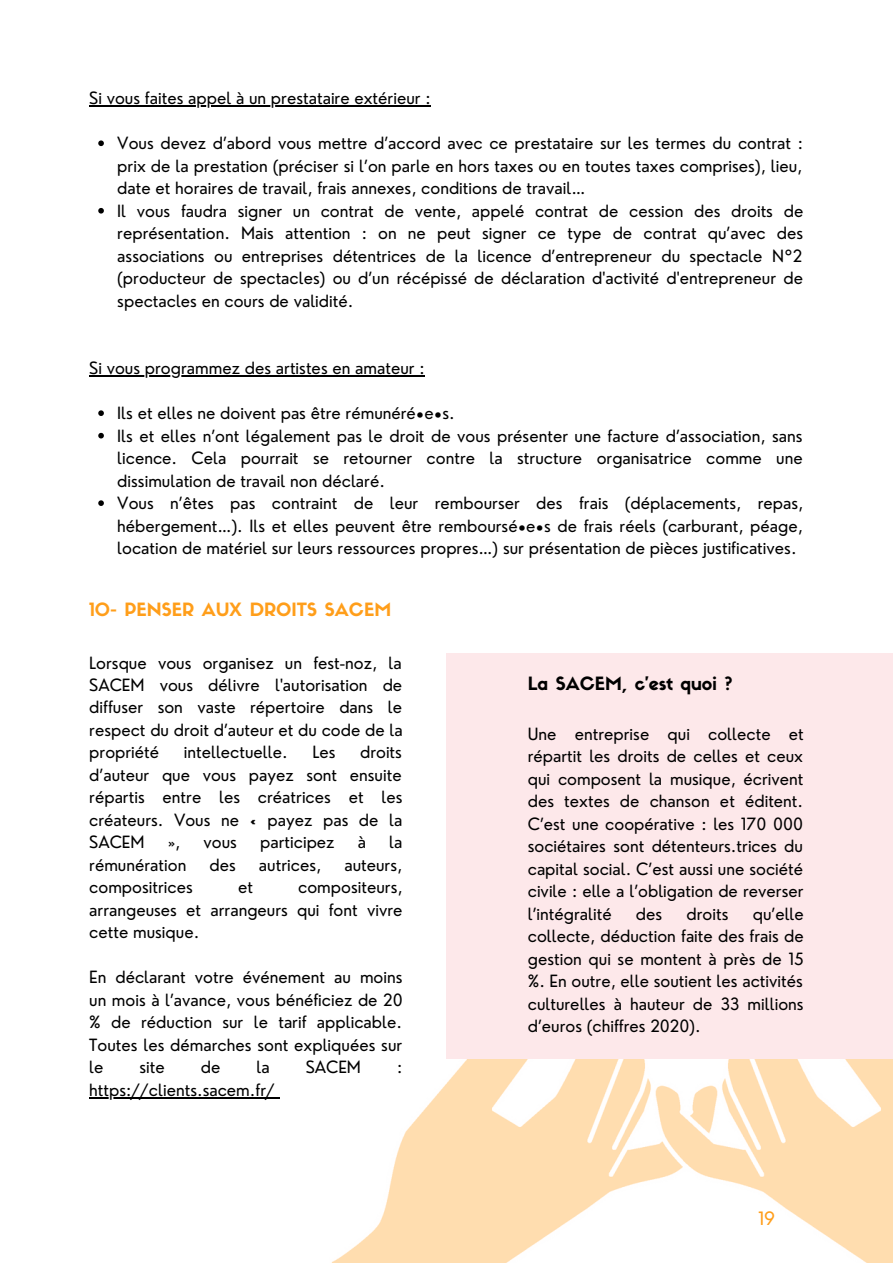
<style>
.page{position:relative;width:893px;height:1264px;background:#fff}
.page>*{position:absolute;margin:0;border:0;box-sizing:border-box;transform-origin:0 0}
.t1{font:18px "Sifonn Basic";color:#ff9e1a}
.t2{font:18px "Sifonn Basic";color:#000}
.t3{font:18px "Nourd";color:#ff9e1a}
.t4{font:16.5px/22.5px "Nourd";color:#000;text-align:justify}
</style>
<div class="page">
<svg style="left:98px;top:140px;width:6px;height:6px"></svg>
<svg style="left:98px;top:208px;width:6px;height:5px"></svg>
<svg style="left:98px;top:410px;width:6px;height:6px"></svg>
<svg style="left:98px;top:433px;width:6px;height:5px"></svg>
<svg style="left:98px;top:500px;width:6px;height:6px"></svg>
<hr style="left:89px;top:106px;width:341px;height:1px;background:#000">
<hr style="left:89px;top:375px;width:335px;height:1px;background:#000">
<img style="left:332px;top:1059px;width:560px;height:203px">
<hr style="left:89px;top:1096px;width:186px;height:2px;background:#000">
<div style="left:446px;top:653px;width:446px;height:406px;background:#fde8ea"></div>
<p class="t4" style="left:89px;top:87px;width:343px">Si vous faites appel à un prestataire extérieur :</p>
<p class="t4" style="left:117px;top:132px;width:687px;text-align:left">Vous devez d’abord vous mettre d’accord avec ce prestataire sur les termes du contrat : prix de la prestation (préciser si l’on parle en hors taxes ou en toutes taxes comprises), lieu, date et horaires de travail, frais annexes, conditions de travail…<br>Il vous faudra signer un contrat de vente, appelé contrat de cession des droits de représentation. Mais attention : on ne peut signer ce type de contrat qu’avec des associations ou entreprises détentrices de la licence d’entrepreneur du spectacle N°2 (producteur de spectacles) ou d’un récépissé de déclaration d'activité d'entrepreneur de spectacles en cours de validité.</p>
<p class="t4" style="left:89px;top:357px;width:337px">Si vous programmez des artistes en amateur :</p>
<p class="t4" style="left:117px;top:402px;width:687px;text-align:left">Ils et elles ne doivent pas être rémunéré•e•s.<br>Ils et elles n’ont légalement pas le droit de vous présenter une facture d’association, sans licence. Cela pourrait se retourner contre la structure organisatrice comme une dissimulation de travail non déclaré.<br>Vous n’êtes pas contraint de leur rembourser des frais (déplacements, repas, hébergement…). Ils et elles peuvent être remboursé•e•s de frais réels (carburant, péage, location de matériel sur leurs ressources propres…) sur présentation de pièces justificatives.</p>
<p class="t1" style="left:89px;top:602px;width:303px">10- PENSER AUX DROITS SACEM</p>
<p class="t4" style="left:89px;top:651px;width:315px">Lorsque vous organisez un fest-noz, la SACEM vous délivre l'autorisation de diffuser son vaste répertoire dans le respect du droit d’auteur et du code de la propriété</p>
<p class="t4" style="left:89px;top:741px;width:315px;text-indent:271px">droits d’auteur que vous payez sont ensuite répartis entre les créatrices et les créateurs. Vous ne « payez pas de la SACEM</p>
<p class="t4" style="left:184px;top:741px;width:105px">intellectuelle.</p>
<p class="t4" style="left:312px;top:741px;width:25px">Les</p>
<p class="t4" style="left:168px;top:831px;width:14px">»,</p>
<p class="t4" style="left:203px;top:831px;width:35px">vous</p>
<p class="t4" style="left:260px;top:831px;width:76px">participez</p>
<p class="t4" style="left:358px;top:831px;width:10px">à</p>
<p class="t4" style="left:389px;top:831px;width:15px">la</p>
<p class="t4" style="left:89px;top:853px;width:99px">rémunération</p>
<p class="t4" style="left:209px;top:853px;width:28px">des</p>
<p class="t4" style="left:259px;top:853px;width:64px">autrices,</p>
<p class="t4" style="left:344px;top:853px;width:59px">auteurs,</p>
<p class="t4" style="left:89px;top:876px;width:105px">compositrices</p>
<p class="t4" style="left:238px;top:876px;width:16px">et</p>
<p class="t4" style="left:89px;top:876px;width:315px;text-indent:209px">compositeurs, arrangeuses et arrangeurs qui font vivre cette musique.</p>
<p class="t4" style="left:89px;top:965px;width:315px">En déclarant votre événement au moins un mois à l’avance, vous bénéficiez de 20 % de réduction sur le tarif applicable.<br>Toutes les démarches sont expliquées sur le</p>
<p class="t4" style="left:139px;top:1055px;width:27px">site</p>
<p class="t4" style="left:201px;top:1055px;width:21px">de</p>
<p class="t4" style="left:256px;top:1055px;width:15px">la</p>
<p class="t4" style="left:306px;top:1055px;width:57px">SACEM</p>
<p class="t4" style="left:397px;top:1055px;width:7px">:</p>
<p class="t4" style="left:89px;top:1078px;width:187px">https://clients.sacem.fr/</p>
<p class="t2" style="left:527px;top:677px;width:206px">La SACEM, c’est quoi ?</p>
<p class="t4" style="left:527px;top:722px;width:277px">Une entreprise qui collecte et répartit les droits de celles et ceux qui composent la musique, écrivent des textes de chanson et éditent.<br>C’est une coopérative : les 170 000 sociétaires sont détenteurs.trices du capital social. C’est aussi une société civile : elle a l’obligation de reverser l’intégralité</p>
<p class="t4" style="left:527px;top:902px;width:277px;text-indent:225px">qu’elle collecte, déduction faite des frais de gestion qui se montent à près de 15 %. En outre, elle soutient les activités culturelles à hauteur de 33 millions d’euros (chiffres 2020).</p>
<p class="t4" style="left:636px;top:902px;width:28px">des</p>
<p class="t4" style="left:686px;top:902px;width:43px">droits</p>
<p class="t3" style="left:758px;top:1206px;width:18px">19</p>
</div>
